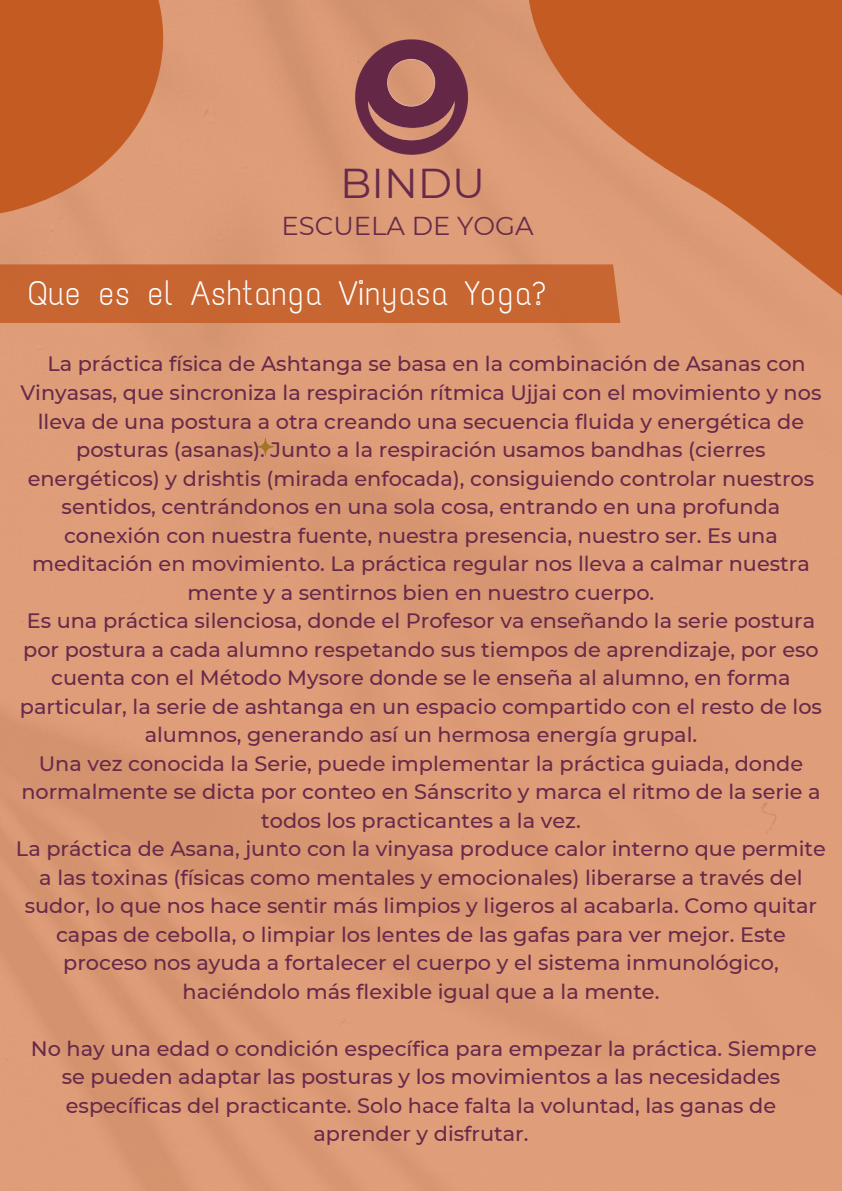
<style>
.page{position:relative;width:842px;height:1191px;background:#fff}
.page>*{position:absolute;margin:0;border:0;box-sizing:border-box;transform-origin:0 0}
.t1{font:41.6px "Montserrat";color:#672a4a}
.t2{font:34px "Text Me One";color:#fff}
.t3{font:25.9px "Montserrat";color:#672a4a}
.t4{font:500 20.8px/28.5px "Montserrat";color:#672a4a;text-align:center}
</style>
<div class="page">
<img style="left:0;top:0;width:842px;height:1190px">
<svg style="left:256px;top:437px;width:19px;height:19px"></svg>
<svg style="left:421px;top:0;width:421px;height:525px;fill:#dd9c78"></svg>
<svg style="left:0;top:0;width:265px;height:353px;fill:#db9975"></svg>
<img style="left:310px;top:27px;width:195px;height:146px">
<div style="left:0;top:264px;width:620px;height:59px;background:#c76632"></div>
<p class="t1" style="left:340px;top:157px;width:147px">BINDU</p>
<p class="t3" style="left:282px;top:209px;width:254px">ESCUELA DE YOGA</p>
<p class="t2" style="left:28px;top:272px;width:520px">Que es el Ashtanga Vinyasa Yoga?</p>
<p class="t4" style="left:20px;top:350px;width:802px">La práctica física de Ashtanga se basa en la combinación de Asanas con Vinyasas, que sincroniza la respiración rítmica Ujjai con el movimiento y nos lleva de una postura a otra creando una secuencia fluida y energética de posturas (asanas). Junto a la respiración usamos bandhas (cierres energéticos) y drishtis (mirada enfocada), consiguiendo controlar nuestros sentidos, centrándonos en una sola cosa, entrando en una profunda conexión con nuestra fuente, nuestra presencia, nuestro ser. Es una meditación en movimiento. La práctica regular nos lleva a calmar nuestra mente y a sentirnos bien en nuestro cuerpo.</p>
<h1 class="t4" style="left:20px;top:606px;width:804px">Es una práctica silenciosa, donde el Profesor va enseñando la serie postura por postura a cada alumno respetando sus tiempos de aprendizaje, por eso cuenta con el Método Mysore donde se le enseña al alumno, en forma particular, la serie de ashtanga en un espacio compartido con el resto de los alumnos, generando así un hermosa energía grupal.</h1>
<h3 class="t4" style="left:21px;top:749px;width:801px">Una vez conocida la Serie, puede implementar la práctica guiada, donde normalmente se dicta por conteo en Sánscrito y marca el ritmo de la serie a todos los practicantes a la vez.</h3>
<h2 class="t4" style="left:16px;top:834px;width:811px">La práctica de Asana, junto con la vinyasa produce calor interno que permite a las toxinas (físicas como mentales y emocionales) liberarse a través del sudor, lo que nos hace sentir más limpios y ligeros al acabarla. Como quitar capas de cebolla, o limpiar los lentes de las gafas para ver mejor. Este proceso nos ayuda a fortalecer el cuerpo y el sistema inmunológico, haciéndolo más flexible igual que a la mente.</h2>
<p class="t4" style="left:31px;top:1034px;width:787px">No hay una edad o condición específica para empezar la práctica. Siempre se pueden adaptar las posturas y los movimientos a las necesidades específicas del practicante. Solo hace falta la voluntad, las ganas de aprender y disfrutar.</p>
</div>
